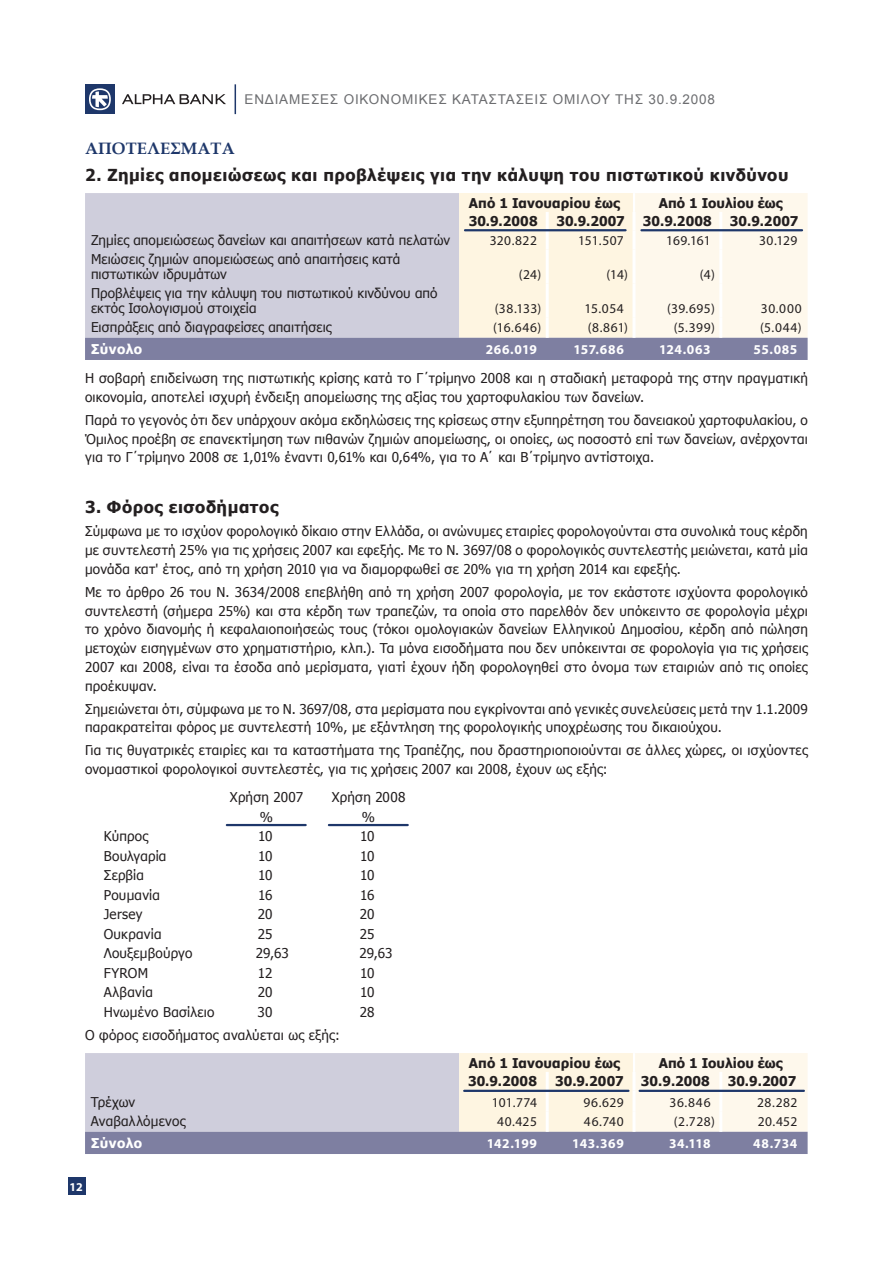
<style>
.page{position:relative;width:893px;height:1263px;background:#fff}
.page>*{position:absolute;margin:0;border:0;box-sizing:border-box;transform-origin:0 0}
.t1{font:700 16.5px "Tahoma";letter-spacing:.035em;color:#231f20}
.t2{font:700 16.5px "Book Antiqua";letter-spacing:.01em;color:#1e376a}
.t3{font:13.5px/18.8px "Tahoma";letter-spacing:.015em;color:#231f20}
.t4{font:13.5px "Myriad Pro";letter-spacing:.035em;color:#231f20}
.t5{font:700 13.5px "Tahoma";letter-spacing:.005em;color:#231f20}
.t6{font:700 13.5px "Myriad Pro";letter-spacing:.04em;color:#fff}
.t7{font:13.5px "Arial";letter-spacing:.06em;color:#6c6d70}
.t8{font:700 13.5px "Tahoma";letter-spacing:.03em;color:#fff}
.t9{font:700 12px "Myriad Pro";color:#fff}
</style>
<div class="page">
<div style="left:68px;top:1178px;width:17px;height:17px;background:#1e376a"></div>
<div style="left:85px;top:84px;width:30px;height:30px;background:#1e376a"></div>
<svg style="left:89px;top:88px;width:22px;height:22px"></svg>
<svg style="left:91px;top:90px;width:18px;height:19px"></svg>
<svg style="left:92px;top:91px;width:16px;height:16px"></svg>
<svg style="left:122px;top:94px;width:104px;height:10px"></svg>
<hr style="left:235px;top:84px;width:1px;height:30px;background:#1e376a">
<svg style="left:85px;top:193px;width:723px;height:167px;background:#d7d4d8"></svg>
<hr style="left:719px;top:212px;width:3px;height:19px;background:#fff">
<hr style="left:719px;top:231px;width:3px;height:19px;background:#fff">
<hr style="left:719px;top:250px;width:3px;height:33px;background:#fff">
<hr style="left:719px;top:283px;width:3px;height:34px;background:#fff">
<hr style="left:719px;top:317px;width:3px;height:21px;background:#fff">
<hr style="left:465px;top:229px;width:161px;height:2px;background:#1e376a">
<hr style="left:641px;top:229px;width:161px;height:2px;background:#1e376a">
<svg style="left:85px;top:1053px;width:723px;height:101px;background:#cecbd2"></svg>
<hr style="left:719px;top:1072px;width:3px;height:19px;background:#fff">
<hr style="left:719px;top:1091px;width:3px;height:20px;background:#fff">
<hr style="left:719px;top:1111px;width:3px;height:21px;background:#fff">
<hr style="left:464px;top:1090px;width:164px;height:2px;background:#1e376a">
<hr style="left:640px;top:1090px;width:164px;height:2px;background:#1e376a">
<hr style="left:227px;top:824px;width:79px;height:2px;background:#1e376a">
<hr style="left:329px;top:824px;width:79px;height:2px;background:#1e376a">
<p class="t7" style="left:245px;top:91px;width:472px">ΕΝΔΙΑΜΕΣΕΣ ΟΙΚΟΝΟΜΙΚΕΣ ΚΑΤΑΣΤΑΣΕΙΣ ΟΜΙΛΟΥ ΤΗΣ 30.9.2008</p>
<p class="t2" style="left:85px;top:138px;width:150px">Αποτελέσματα</p>
<p class="t1" style="left:85px;top:163px;width:705px">2. Ζημίες απομειώσεως και προβλέψεις για την κάλυψη του πιστωτικού κινδύνου</p>
<p class="t5" style="left:469px;top:193px;width:153px">Από 1 Ιανουαρίου έως</p>
<p class="t5" style="left:659px;top:193px;width:125px">Από 1 Ιουλίου έως</p>
<p class="t5" style="left:469px;top:212px;width:70px">30.9.2008</p>
<p class="t5" style="left:556px;top:212px;width:70px">30.9.2007</p>
<p class="t5" style="left:643px;top:212px;width:70px">30.9.2008</p>
<p class="t5" style="left:730px;top:212px;width:70px">30.9.2007</p>
<p class="t3" style="left:91px;top:230px;width:361px">Ζημίες απομειώσεως δανείων και απαιτήσεων κατά πελατών</p>
<p class="t4" style="left:490px;top:232px;width:49px">320.822</p>
<p class="t4" style="left:578px;top:232px;width:47px">151.507</p>
<p class="t4" style="left:666px;top:232px;width:46px">169.161</p>
<p class="t4" style="left:759px;top:232px;width:40px">30.129</p>
<p class="t3" style="left:91px;top:251px;width:311px;line-height:15px">Μειώσεις ζημιών απομειώσεως από απαιτήσεις κατά πιστωτικών ιδρυμάτων</p>
<p class="t4" style="left:519px;top:266px;width:24px">(24)</p>
<p class="t4" style="left:606px;top:266px;width:23px">(14)</p>
<p class="t4" style="left:700px;top:266px;width:17px">(4)</p>
<p class="t3" style="left:91px;top:285px;width:348px;line-height:15px">Προβλέψεις για την κάλυψη του πιστωτικού κινδύνου από εκτός Ισολογισμού στοιχεία</p>
<p class="t4" style="left:495px;top:300px;width:48px">(38.133)</p>
<p class="t4" style="left:584px;top:300px;width:41px">15.054</p>
<p class="t4" style="left:667px;top:300px;width:49px">(39.695)</p>
<p class="t4" style="left:761px;top:300px;width:42px">30.000</p>
<p class="t3" style="left:91px;top:317px;width:242px">Εισπράξεις από διαγραφείσες απαιτήσεις</p>
<p class="t4" style="left:493px;top:319px;width:50px">(16.646)</p>
<p class="t4" style="left:588px;top:319px;width:42px">(8.861)</p>
<p class="t4" style="left:674px;top:319px;width:43px">(5.399)</p>
<p class="t4" style="left:760px;top:319px;width:43px">(5.044)</p>
<p class="t8" style="left:91px;top:340px;width:53px">Σύνολο</p>
<p class="t6" style="left:486px;top:341px;width:53px">266.019</p>
<p class="t6" style="left:573px;top:341px;width:52px">157.686</p>
<p class="t6" style="left:659px;top:341px;width:53px">124.063</p>
<p class="t6" style="left:753px;top:341px;width:45px">55.085</p>
<p class="t3" style="left:85px;top:368px;width:724px">Η σοβαρή επιδείνωση της πιστωτικής κρίσης κατά το Γ´τρίμηνο 2008 και η σταδιακή μεταφορά της στην πραγματική οικονομία, αποτελεί ισχυρή ένδειξη απομείωσης της αξίας του χαρτοφυλακίου των δανείων.</p>
<p class="t3" style="left:85px;top:410px;width:724px;text-align:justify">Παρά το γεγονός ότι δεν υπάρχουν ακόμα εκδηλώσεις της κρίσεως στην εξυπηρέτηση του δανειακού χαρτοφυλακίου, ο Όμιλος προέβη σε επανεκτίμηση των πιθανών ζημιών απομείωσης, οι οποίες, ως ποσοστό επί των δανείων, ανέρχονται για το Γ´τρίμηνο 2008 σε 1,01% έναντι 0,61% και 0,64%, για το Α´ και Β´τρίμηνο αντίστοιχα.</p>
<p class="t1" style="left:85px;top:496px;width:195px">3. Φόρος εισοδήματος</p>
<p class="t3" style="left:85px;top:521px;width:724px;text-align:justify">Σύμφωνα με το ισχύον φορολογικό δίκαιο στην Ελλάδα, οι ανώνυμες εταιρίες φορολογούνται στα συνολικά τους κέρδη με συντελεστή 25% για τις χρήσεις 2007 και εφεξής. Με το Ν. 3697/08 ο φορολογικός συντελεστής μειώνεται, κατά μία μονάδα κατ' έτος, από τη χρήση 2010 για να διαμορφωθεί σε 20% για τη χρήση 2014 και εφεξής.</p>
<p class="t3" style="left:85px;top:582px;width:724px;text-align:justify">Με το άρθρο 26 του Ν. 3634/2008 επεβλήθη από τη χρήση 2007 φορολογία, με τον εκάστοτε ισχύοντα φορολογικό συντελεστή (σήμερα 25%) και στα κέρδη των τραπεζών, τα οποία στο παρελθόν δεν υπόκειντο σε φορολογία μέχρι το χρόνο διανομής ή κεφαλαιοποιήσεώς τους (τόκοι ομολογιακών δανείων Ελληνικού Δημοσίου, κέρδη από πώληση μετοχών εισηγμένων στο χρηματιστήριο, κλπ.). Τα μόνα εισοδήματα που δεν υπόκεινται σε φορολογία για τις χρήσεις 2007 και 2008, είναι τα έσοδα από μερίσματα, γιατί έχουν ήδη φορολογηθεί στο όνομα των εταιριών από τις οποίες προέκυψαν.</p>
<p class="t3" style="left:85px;top:698px;width:724px">Σημειώνεται ότι, σύμφωνα με το Ν. 3697/08, στα μερίσματα που εγκρίνονται από γενικές συνελεύσεις μετά την 1.1.2009 παρακρατείται φόρος με συντελεστή 10%, με εξάντληση της φορολογικής υποχρέωσης του δικαιούχου.</p>
<p class="t3" style="left:85px;top:740px;width:724px">Για τις θυγατρικές εταιρίες και τα καταστήματα της Τραπέζης, που δραστηριοποιούνται σε άλλες χώρες, οι ισχύοντες ονομαστικοί φορολογικοί συντελεστές, για τις χρήσεις 2007 και 2008, έχουν ως εξής:</p>
<p class="t3" style="left:230px;top:787px;width:75px">Χρήση 2007</p>
<p class="t3" style="left:332px;top:787px;width:75px">Χρήση 2008</p>
<p class="t3" style="left:260px;top:806px;width:15px">%</p>
<p class="t3" style="left:362px;top:806px;width:15px">%</p>
<p class="t3" style="left:104px;top:826px;width:46px">Κύπρος</p>
<p class="t3" style="left:258px;top:826px;width:16px">10</p>
<p class="t3" style="left:360px;top:826px;width:16px">10</p>
<p class="t3" style="left:104px;top:845px;width:64px">Βουλγαρία</p>
<p class="t3" style="left:258px;top:845px;width:16px">10</p>
<p class="t3" style="left:360px;top:845px;width:16px">10</p>
<p class="t3" style="left:104px;top:865px;width:42px">Σερβία</p>
<p class="t3" style="left:258px;top:865px;width:16px">10</p>
<p class="t3" style="left:360px;top:865px;width:16px">10</p>
<p class="t3" style="left:104px;top:884px;width:58px">Ρουμανία</p>
<p class="t3" style="left:258px;top:884px;width:16px">16</p>
<p class="t3" style="left:360px;top:884px;width:16px">16</p>
<p class="t3" style="left:104px;top:904px;width:40px">Jersey</p>
<p class="t3" style="left:258px;top:904px;width:16px">20</p>
<p class="t3" style="left:360px;top:904px;width:16px">20</p>
<p class="t3" style="left:104px;top:923px;width:59px">Ουκρανία</p>
<p class="t3" style="left:258px;top:923px;width:16px">25</p>
<p class="t3" style="left:360px;top:923px;width:16px">25</p>
<p class="t3" style="left:104px;top:943px;width:90px">Λουξεμβούργο</p>
<p class="t3" style="left:256px;top:943px;width:35px">29,63</p>
<p class="t3" style="left:359px;top:943px;width:35px">29,63</p>
<p class="t3" style="left:104px;top:962px;width:46px">FYROM</p>
<p class="t3" style="left:258px;top:962px;width:16px">12</p>
<p class="t3" style="left:360px;top:962px;width:16px">10</p>
<p class="t3" style="left:104px;top:982px;width:51px">Αλβανία</p>
<p class="t3" style="left:258px;top:982px;width:16px">20</p>
<p class="t3" style="left:360px;top:982px;width:16px">10</p>
<p class="t3" style="left:104px;top:1001px;width:112px">Ηνωμένο Βασίλειο</p>
<p class="t3" style="left:258px;top:1001px;width:16px">30</p>
<p class="t3" style="left:360px;top:1001px;width:16px">28</p>
<p class="t3" style="left:85px;top:1025px;width:256px">Ο φόρος εισοδήματος αναλύεται ως εξής:</p>
<p class="t5" style="left:469px;top:1053px;width:153px">Από 1 Ιανουαρίου έως</p>
<p class="t5" style="left:659px;top:1053px;width:125px">Από 1 Ιουλίου έως</p>
<p class="t5" style="left:468px;top:1072px;width:70px">30.9.2008</p>
<p class="t5" style="left:555px;top:1072px;width:70px">30.9.2007</p>
<p class="t5" style="left:641px;top:1072px;width:70px">30.9.2008</p>
<p class="t5" style="left:728px;top:1072px;width:70px">30.9.2007</p>
<p class="t3" style="left:91px;top:1092px;width:46px">Τρέχων</p>
<p class="t4" style="left:492px;top:1094px;width:47px">101.774</p>
<p class="t4" style="left:584px;top:1094px;width:42px">96.629</p>
<p class="t4" style="left:670px;top:1094px;width:42px">36.846</p>
<p class="t4" style="left:757px;top:1094px;width:42px">28.282</p>
<p class="t3" style="left:91px;top:1111px;width:96px">Αναβαλλόμενος</p>
<p class="t4" style="left:497px;top:1113px;width:42px">40.425</p>
<p class="t4" style="left:584px;top:1113px;width:41px">46.740</p>
<p class="t4" style="left:674px;top:1113px;width:42px">(2.728)</p>
<p class="t4" style="left:758px;top:1113px;width:41px">20.452</p>
<p class="t8" style="left:91px;top:1134px;width:53px">Σύνολο</p>
<p class="t6" style="left:487px;top:1134px;width:52px">142.199</p>
<p class="t6" style="left:572px;top:1134px;width:53px">143.369</p>
<p class="t6" style="left:669px;top:1134px;width:43px">34.118</p>
<p class="t6" style="left:753px;top:1134px;width:46px">48.734</p>
<p class="t9" style="left:70px;top:1179px;width:15px">12</p>
</div>
